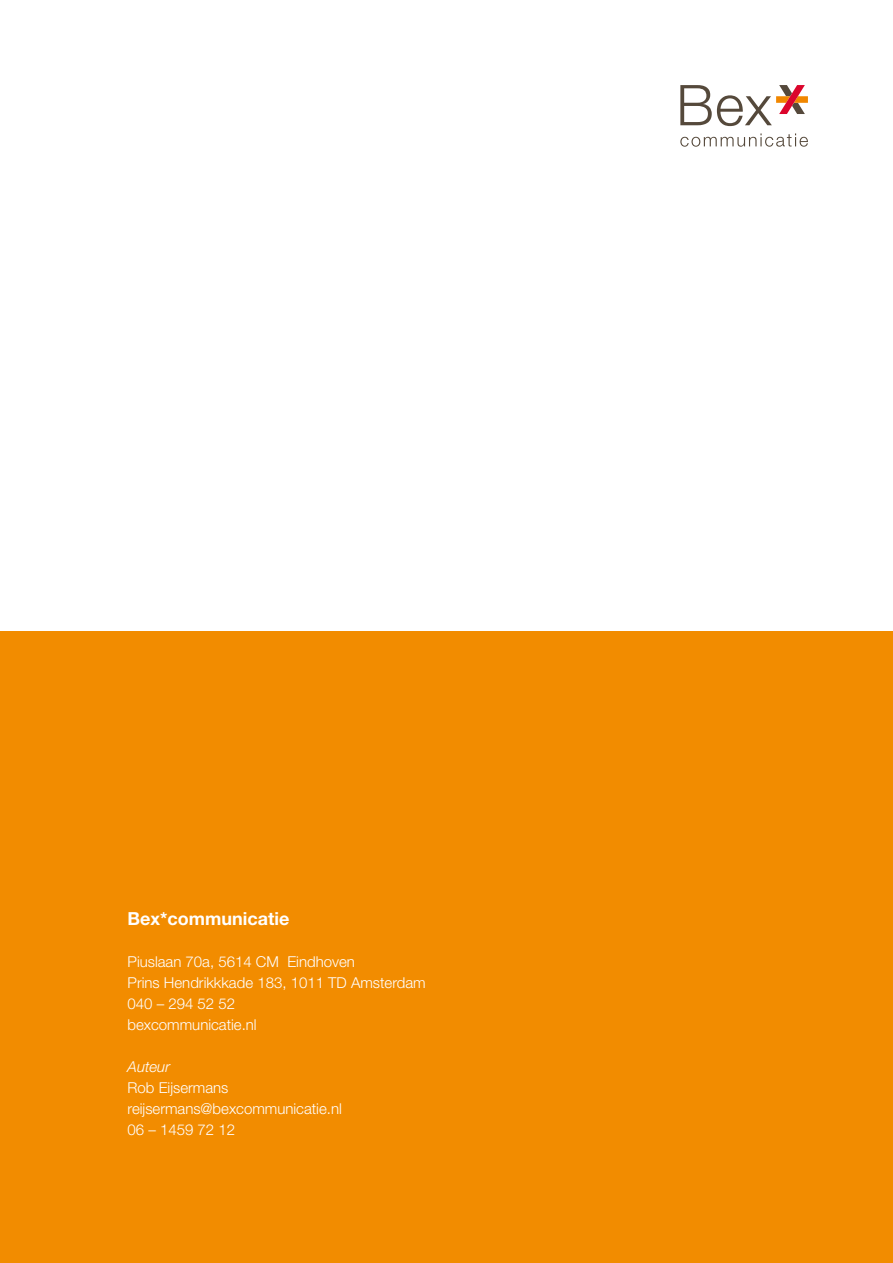
<style>
.page{position:relative;width:893px;height:1263px;background:#fff}
.page>*{position:absolute;margin:0;border:0;box-sizing:border-box;transform-origin:0 0}
.t1{font:700 18px "Helvetica Neue LT Std";color:#fff}
.t2{font:300 15px/21px "Helvetica Neue LT Std";color:#fff}
.t3{font:italic 300 15px "Helvetica Neue LT Std";color:#fff}
</style>
<div class="page">
<svg style="left:680px;top:133px;width:128px;height:14px"></svg>
<svg style="left:680px;top:85px;width:128px;height:41px"></svg>
<div style="left:0;top:631px;width:893px;height:632px;background:#f28c00"></div>
<p class="t1" style="left:128px;top:907px;width:163px">Bex*communicatie</p>
<p class="t2" style="left:128px;top:951px;width:300px">Piuslaan 70a, 5614 CM Eindhoven<br>Prins Hendrikkkade 183, 1011 TD Amsterdam<br>040 – 294 52 52<br>bexcommunicatie.nl</p>
<p class="t3" style="left:128px;top:1058px;width:44px">Auteur</p>
<p class="t2" style="left:128px;top:1077px;width:216px">Rob Eijsermans reijsermans@bexcommunicatie.nl<br>06 – 1459 72 12</p>
</div>
